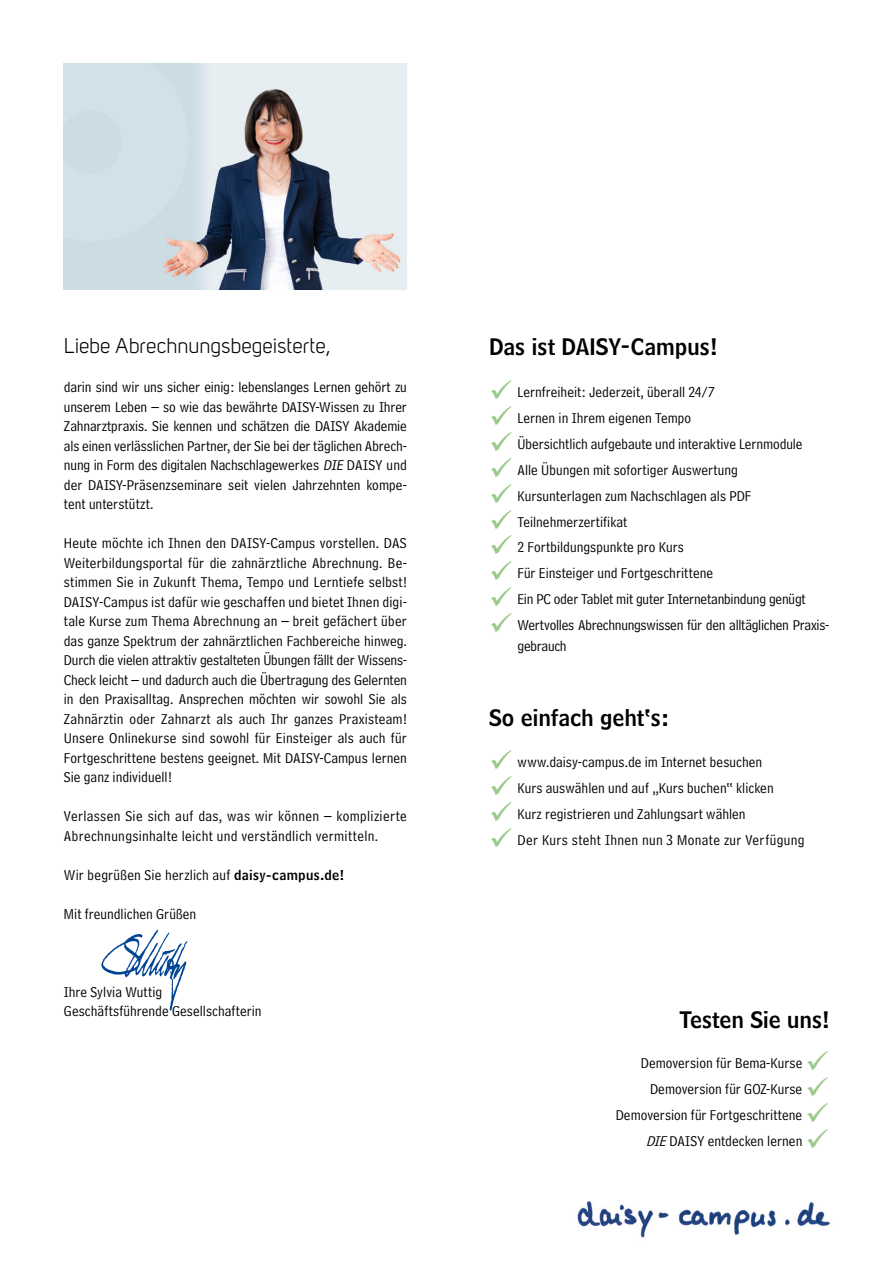
<style>
.page{position:relative;width:893px;height:1263px;background:#fff}
.page>*{position:absolute;margin:0;border:0;box-sizing:border-box;transform-origin:0 0}
.t1{font:22.5px "Bell Centennial Name And Number";color:#000}
.t2{font:21px "Uni Sans Book";letter-spacing:.005em;color:#000}
.t3{font:15px/19.5px "Bell Centennial Address";letter-spacing:.005em;color:#000;text-align:justify}
.t4{font:15px/19.5px "Bell Centennial Address";letter-spacing:.025em;color:#000}
.t5{font:15px/21px "Bell Centennial Address";letter-spacing:-.015em;color:#000}
.s1{font-style:italic}
.s2{font-family:"Bell Centennial Name And Number";font-size:13.5px}
.s3{color:#9dca8c}
</style>
<div class="page">
<img style="left:101px;top:929px;width:87px;height:82px">
<img style="left:64px;top:64px;width:343px;height:226px">
<div style="left:63px;top:63px;width:126px;height:178px;background:#d2e1e7"></div>
<img style="left:577px;top:1201px;width:253px;height:37px">
<h2 class="t2" style="left:64px;top:334px;width:268px">Liebe Abrechnungsbegeisterte,</h2>
<p class="t3" style="left:64px;top:377px;width:345px">darin sind wir uns sicher einig: lebenslanges Lernen gehört zu unserem Leben – so wie das bewährte DAISY-Wissen zu Ihrer Zahnarztpraxis. Sie kennen und schätzen die DAISY Akademie als einen verlässlichen Partner, der Sie bei der täglichen Abrech&shy;nung in Form des digitalen Nachschlagewerkes <span class="s1">DIE</span> DAISY und der DAISY-Präsenzseminare seit vielen Jahrzehnten kompe&shy;tent unterstützt.</p>
<p class="t3" style="left:64px;top:533px;width:345px">Heute möchte ich Ihnen den DAISY-Campus vorstellen. DAS Weiterbildungsportal für die zahnärztliche Abrechnung. Be&shy;stimmen Sie in Zukunft Thema, Tempo und Lerntiefe selbst!<br>DAISY-Campus ist dafür wie geschaffen und bietet Ihnen digi&shy;tale Kurse zum Thema Abrechnung an – breit gefächert über das ganze Spektrum der zahnärztlichen Fachbereiche hinweg.<br>Durch die vielen attraktiv gestalteten Übungen fällt der Wissens-Check leicht – und dadurch auch die Übertragung des Gelernten in den Praxisalltag. Ansprechen möchten wir sowohl Sie als Zahnärztin oder Zahnarzt als auch Ihr ganzes Praxisteam!<br>Unsere Onlinekurse sind sowohl für Einsteiger als auch für Fortgeschrittene bestens geeignet. Mit DAISY-Campus lernen Sie ganz individuell!</p>
<p class="t4" style="left:64px;top:806px;width:344px">Verlassen Sie sich auf das, was wir können – komplizierte<br>Abrechnungsinhalte leicht und verständlich vermitteln.</p>
<p class="t3" style="left:64px;top:865px;width:282px">Wir begrüßen Sie herzlich auf <span class="s2">daisy</span><sub>-</sub><span class="s2">campus.de!</span></p>
<p class="t3" style="left:64px;top:904px;width:134px">Mit freundlichen Grüßen</p>
<p class="t3" style="left:64px;top:982px;width:199px">Ihre Sylvia Wuttig<br>Geschäftsführende Gesellschafterin</p>
<h1 class="t1" style="left:489px;top:333px;width:230px">Das ist DAISY-Campus!</h1>
<p class="t3" style="left:489px;top:382px;width:227px"><span class="s3">✓</span> Lernfreiheit: Jederzeit, überall 24/7</p>
<p class="t3" style="left:489px;top:408px;width:204px"><span class="s3">✓</span> Lernen in Ihrem eigenen Tempo</p>
<p class="t3" style="left:489px;top:434px;width:315px"><span class="s3">✓</span> Übersichtlich aufgebaute und interaktive Lernmodule</p>
<p class="t3" style="left:489px;top:460px;width:250px"><span class="s3">✓</span> Alle Übungen mit sofortiger Auswertung</p>
<p class="t3" style="left:489px;top:486px;width:264px"><span class="s3">✓</span> Kursunterlagen zum Nachschlagen als PDF</p>
<p class="t3" style="left:489px;top:512px;width:140px"><span class="s3">✓</span> Teilnehmerzertifikat</p>
<p class="t3" style="left:489px;top:538px;width:196px"><span class="s3">✓</span> 2 Fortbildungspunkte pro Kurs</p>
<p class="t3" style="left:489px;top:564px;width:226px"><span class="s3">✓</span> Für Einsteiger und Fortgeschrittene</p>
<p class="t3" style="left:489px;top:589px;width:318px"><span class="s3">✓</span> Ein PC oder Tablet mit guter Internetanbindung genügt</p>
<p class="t5" style="left:517px;top:615px;width:313px;text-indent:-29px"><span class="s3">✓</span> Wertvolles Abrechnungswissen für den alltäglichen Praxis&shy;gebrauch</p>
<h1 class="t1" style="left:489px;top:704px;width:181px">So einfach geht‘s:</h1>
<p class="t3" style="left:489px;top:752px;width:275px"><span class="s3">✓</span> www.daisy-campus.de im Internet besuchen</p>
<p class="t3" style="left:489px;top:778px;width:286px"><span class="s3">✓</span> Kurs auswählen und auf „Kurs buchen“ klicken</p>
<p class="t3" style="left:489px;top:804px;width:258px"><span class="s3">✓</span> Kurz registrieren und Zahlungsart wählen</p>
<p class="t4" style="left:489px;top:830px;width:317px"><span class="s3">✓</span> Der Kurs steht Ihnen nun 3 Monate zur Verfügung</p>
<h1 class="t1" style="left:679px;top:1005px;width:151px">Testen Sie uns!</h1>
<p class="t3" style="left:616px;top:1050px;width:215px;line-height:26px;text-align:right">Demoversion für Bema-Kurse <span class="s3">✓<br></span>Demoversion für GOZ-Kurse <span class="s3">✓<br></span>Demoversion für Fortgeschrittene <span class="s3">✓<br></span><span class="s1">DIE</span>DAISY entdecken lernen <span class="s3">✓</span></p>
</div>
